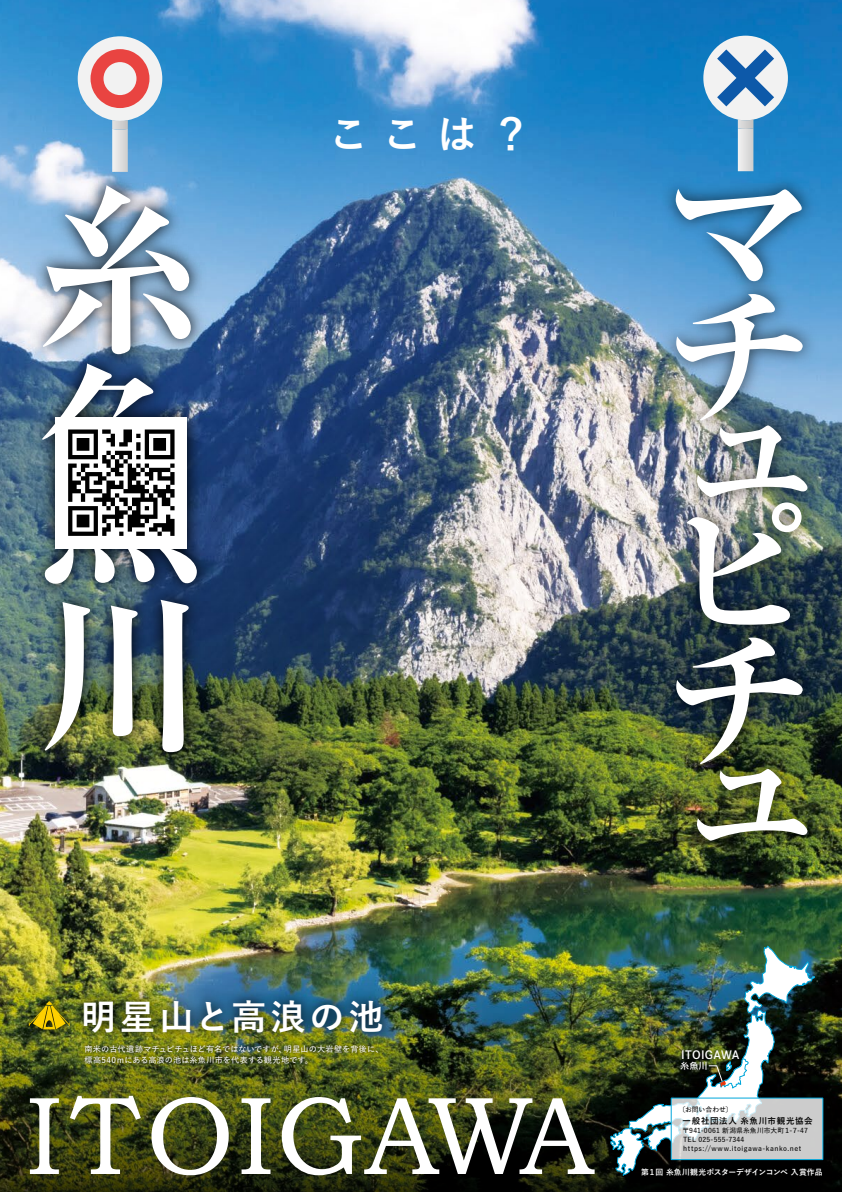
<style>
.page{position:relative;width:842px;height:1192px;background:#fff}
.page>*{position:absolute;margin:0;border:0;box-sizing:border-box;transform-origin:0 0}
.t1{font:700 154.75px/123.8px "Ryumin Pro";color:#fff}
.t2{font:700 40.2px "Yu Go Pr 6 N";color:#fff}
.t3{font:700 35.45px "Yu Go Pr 6 N";letter-spacing:.105em;color:#fff}
.t4{font:11.35px "P Shuei Go Gin Std B";letter-spacing:.025em;color:#fff}
.t5{font:700 8.5px "Yu Go Pr 6 N";letter-spacing:.075em;color:#000}
.t6{font:500 8.5px "Shin Go Pro";color:#fff}
.t7{font:600 8.15px/11px "Yu Go Pr 6 N";letter-spacing:.01em;color:#fff}
.t8{font:700 7.8px "Yu Go Pr 6 N";letter-spacing:-.005em;color:#fff}
.t9{font:600 6.8px/8.7px "Yu Go Pr 6 N";letter-spacing:.075em;color:#000}
.t10{font:600 6.8px "Yu Go Pr 6 N";color:#000}
.t11{font:600 6.8px "Yu Go Pr 6 N";letter-spacing:.04em;color:#000}
</style>
<div class="page">
<img style="left:0;top:0;width:842px;height:966px">
<img style="left:0;top:966px;width:842px;height:226px">
<img style="left:610px;top:946px;width:205px;height:230px">
<svg style="left:673px;top:1100px;width:148px;height:58px;fill:#ccc"></svg>
<div style="left:671px;top:1098px;width:152px;height:62px;border:1px solid #00a7db"></div>
<svg style="left:30px;top:1098px;width:29px;height:76px"></svg>
<svg style="left:70px;top:1096px;width:71px;height:78px"></svg>
<img style="left:151px;top:1097px;width:78px;height:78px">
<svg style="left:242px;top:1098px;width:28px;height:76px"></svg>
<svg style="left:282px;top:1097px;width:313px;height:78px"></svg>
<img style="left:640px;top:133px;width:199px;height:751px">
<svg style="left:78px;top:36px;width:84px;height:127px"></svg>
<svg style="left:703px;top:36px;width:85px;height:135px"></svg>
<img style="left:20px;top:163px;width:199px;height:611px">
<div style="left:55px;top:417px;width:132px;height:132px;background:#fff"></div>
<svg style="left:43px;top:185px;width:148px;height:169px"></svg>
<svg style="left:42px;top:363px;width:133px;height:173px"></svg>
<img style="left:45px;top:600px;width:144px;height:152px">
<svg style="left:45px;top:544px;width:29px;height:40px"></svg>
<svg style="left:93px;top:549px;width:22px;height:34px"></svg>
<svg style="left:126px;top:545px;width:71px;height:38px"></svg>
<img style="left:64px;top:981px;width:342px;height:78px">
<img style="left:80px;top:1041px;width:308px;height:41px">
<img style="left:16px;top:988px;width:66px;height:54px">
<svg style="left:29px;top:1001px;width:41px;height:28px"></svg>
<h2 class="t2" style="left:328px;top:112px;width:204px">ここは?</h2>
<h3 class="t3" style="left:81px;top:997px;width:304px">明星山と高浪の池</h3>
<p class="t7" style="left:284px;top:1043px;width:101px">明星山の大岩壁を背後に、</p>
<p class="t7" style="left:85px;top:1043px;width:230px">南米の古代遺跡マチュピチュほど有名ではないですが、<br>標高540ｍにある高浪の池は糸魚川市を代表する観光地です。</p>
<h1 class="t1" style="left:662px;top:160px;width:142px">マチ</h1>
<h1 class="t1" style="left:662px;top:392px;width:147px">ュ</h1>
<h1 class="t1" style="left:662px;top:499px;width:142px;line-height:126.9px">ピチ</h1>
<h1 class="t1" style="left:662px;top:736px;width:147px">ュ</h1>
<h3 class="t4" style="left:681px;top:1047px;width:60px">ITOIGAWA</h3>
<p class="t6" style="left:681px;top:1059px;width:28px">糸魚川</p>
<p class="t11" style="left:679px;top:1103px;width:55px">〔お問い合わせ〔</p>
<p class="t9" style="left:683px;top:1134px;width:120px">TEL 025-555-7344 https://www.itoigawa-kanko.net</p>
<p class="t8" style="left:641px;top:1167px;width:183px">第１回糸魚川観光ポスターデザインコンペ入賞作品</p>
<p class="t5" style="left:683px;top:1116px;width:132px">一般社団法人糸魚川市観光協会</p>
<p class="t10" style="left:682px;top:1124px;width:127px">〒941-0061 新潟県糸魚川市大町１-７-47</p>
</div>
